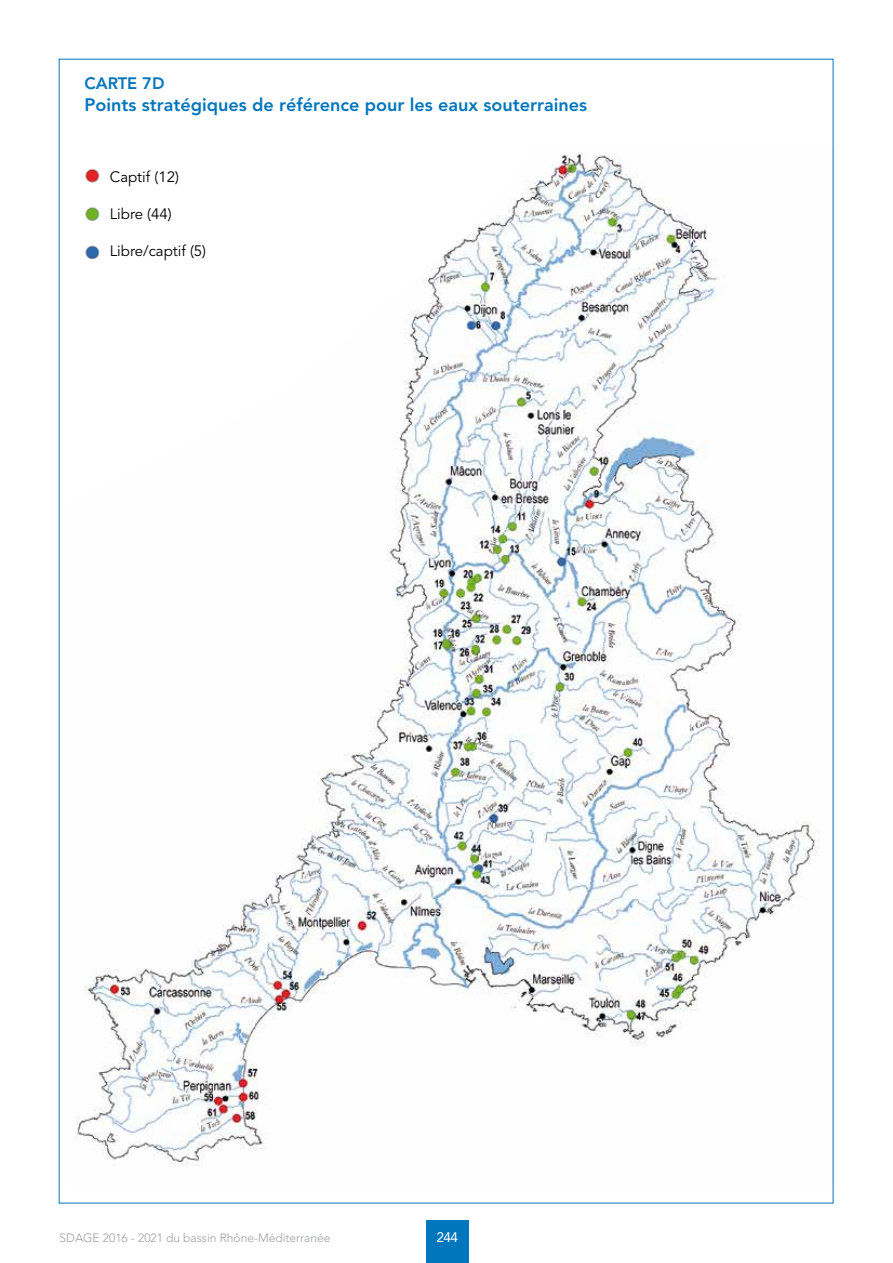
<style>
.page{position:relative;width:893px;height:1263px;background:#fff}
.page>*{position:absolute;margin:0;border:0;box-sizing:border-box;transform-origin:0 0}
.t1{font:800 18px "Avenir";color:#0076bd}
.t2{font:800 16.5px "Avenir";color:#0076bd}
.t3{font:15px "Avenir";color:#000}
.t4{font:13.8px "Avenir LT Std";color:#fff}
.t5{font:300 12px "Avenir";color:#9c9e9f}
</style>
<div class="page">
<img style="left:75px;top:148px;width:759px;height:1039px">
<img style="left:77px;top:162px;width:28px;height:99px">
<div style="left:426px;top:1220px;width:42px;height:43px;background:#0076bd"></div>
<p class="t2" style="left:85px;top:74px;width:82px">CARTE 7D</p>
<p class="t1" style="left:85px;top:94px;width:504px">Points stratégiques de référence pour les eaux souterraines</p>
<p class="t3" style="left:110px;top:169px;width:71px">Captif (12)</p>
<p class="t3" style="left:110px;top:205px;width:63px">Libre (44)</p>
<p class="t3" style="left:110px;top:242px;width:98px">Libre/captif (5)</p>
<p class="t5" style="left:60px;top:1231px;width:272px">SDAGE 2016 - 2021 du bassin Rhône-Méditerranée</p>
<p class="t4" style="left:436px;top:1229px;width:23px">244</p>
</div>
